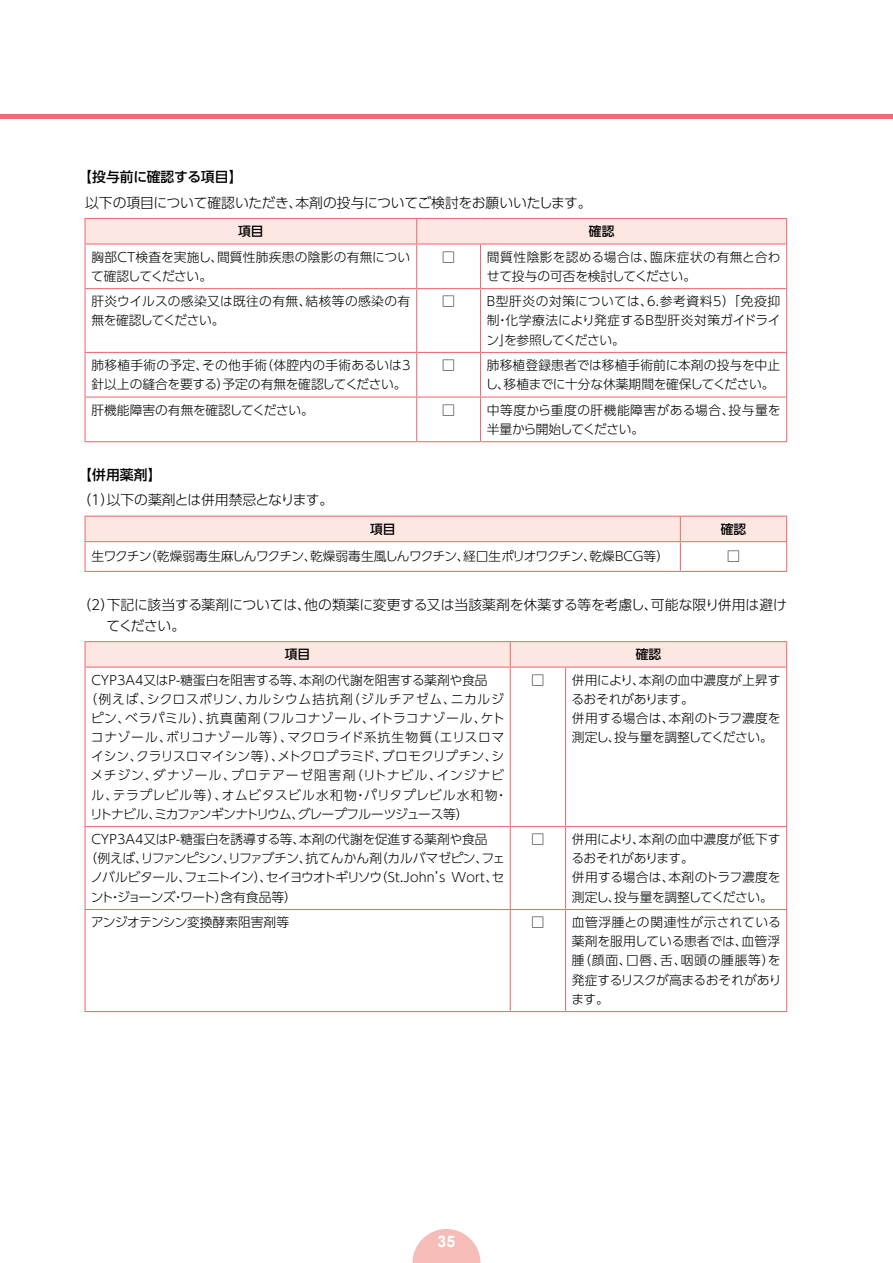
<style>
.page{position:relative;width:893px;height:1263px;background:#fff}
.page>*{position:absolute;margin:0;border:0;box-sizing:border-box;transform-origin:0 0}
.t1{font:700 15.9px "Arial";color:#fff}
.t2{font:300 13.8px/21.3px "UD Shin Go Pro";letter-spacing:-.01em;color:#000}
.t3{font:500 13.8px "UD Shin Go Pro";letter-spacing:-.005em;color:#000}
.t4{font:300 12.75px/19.2px "UD Shin Go Pro";color:#000}
.t5{font:300 12.75px "UD Shin Go Pro";letter-spacing:-.035em;color:#000}
.t6{font:300 12.75px "UD Shin Go Pro";letter-spacing:.045em;color:#000}
.t7{font:300 12.75px "UD Shin Go Pro";letter-spacing:-.05em;color:#000}
.t8{font:300 12.75px "UD Shin Go Pro";letter-spacing:-.025em;color:#000}
.t9{font:300 12.75px "UD Shin Go Pro";letter-spacing:.055em;color:#000}
.t10{font:300 12.75px "UD Shin Go Pro";letter-spacing:.06em;color:#000}
.t11{font:300 12.75px "UD Shin Go Pro";letter-spacing:-.075em;color:#000}
.t12{font:300 12.75px "UD Shin Go Pro";letter-spacing:.08em;color:#000}
.t13{font:300 12.75px "UD Shin Go Pro";letter-spacing:-.03em;color:#000}
.t14{font:500 12.75px "UD Shin Go Pro";letter-spacing:-.005em;color:#000}
</style>
<div class="page">
<hr style="left:0;top:115px;width:893px;height:4px;background:#ec6d74">
<svg style="left:412px;top:1229px;width:68px;height:34px"></svg>
<div style="left:85px;top:218px;width:702px;height:25px;background:#fce7e3"></div>
<hr style="left:85px;top:243px;width:332px;height:1px;background:#ec6d74">
<hr style="left:417px;top:243px;width:63px;height:1px;background:#ec6d74">
<hr style="left:480px;top:243px;width:307px;height:1px;background:#ec6d74">
<hr style="left:85px;top:244px;width:1px;height:44px;background:#ec6d74">
<hr style="left:416px;top:244px;width:1px;height:44px;background:#ec6d74">
<hr style="left:480px;top:244px;width:1px;height:44px;background:#ec6d74">
<hr style="left:786px;top:244px;width:1px;height:44px;background:#ec6d74">
<hr style="left:85px;top:288px;width:332px;height:1px;background:#ec6d74">
<hr style="left:85px;top:289px;width:1px;height:63px;background:#ec6d74">
<hr style="left:417px;top:288px;width:63px;height:1px;background:#ec6d74">
<hr style="left:416px;top:289px;width:1px;height:63px;background:#ec6d74">
<hr style="left:480px;top:288px;width:307px;height:1px;background:#ec6d74">
<hr style="left:480px;top:289px;width:1px;height:63px;background:#ec6d74">
<hr style="left:786px;top:289px;width:1px;height:63px;background:#ec6d74">
<hr style="left:85px;top:352px;width:332px;height:1px;background:#ec6d74">
<hr style="left:85px;top:353px;width:1px;height:43px;background:#ec6d74">
<hr style="left:417px;top:352px;width:63px;height:1px;background:#ec6d74">
<hr style="left:416px;top:353px;width:1px;height:43px;background:#ec6d74">
<hr style="left:480px;top:352px;width:307px;height:1px;background:#ec6d74">
<hr style="left:480px;top:353px;width:1px;height:43px;background:#ec6d74">
<hr style="left:786px;top:353px;width:1px;height:43px;background:#ec6d74">
<hr style="left:85px;top:396px;width:332px;height:2px;background:#ec6d74">
<hr style="left:85px;top:398px;width:1px;height:43px;background:#ec6d74">
<hr style="left:417px;top:396px;width:63px;height:2px;background:#ec6d74">
<hr style="left:416px;top:398px;width:1px;height:43px;background:#ec6d74">
<hr style="left:480px;top:396px;width:307px;height:2px;background:#ec6d74">
<hr style="left:480px;top:398px;width:1px;height:43px;background:#ec6d74">
<hr style="left:786px;top:398px;width:1px;height:43px;background:#ec6d74">
<hr style="left:85px;top:441px;width:332px;height:1px;background:#ec6d74">
<hr style="left:417px;top:441px;width:63px;height:1px;background:#ec6d74">
<hr style="left:480px;top:441px;width:307px;height:1px;background:#ec6d74">
<svg style="left:85px;top:516px;width:702px;height:55px"></svg>
<hr style="left:85px;top:571px;width:595px;height:1px;background:#ec6d74">
<hr style="left:680px;top:571px;width:107px;height:1px;background:#ec6d74">
<hr style="left:85px;top:641px;width:425px;height:1px;background:#ec6d74">
<hr style="left:510px;top:641px;width:56px;height:1px;background:#ec6d74">
<hr style="left:566px;top:641px;width:221px;height:1px;background:#ec6d74">
<div style="left:85px;top:642px;width:702px;height:24px;background:#fce7e3"></div>
<hr style="left:85px;top:666px;width:425px;height:2px;background:#ec6d74">
<hr style="left:85px;top:668px;width:1px;height:158px;background:#ec6d74">
<hr style="left:510px;top:666px;width:56px;height:2px;background:#ec6d74">
<hr style="left:510px;top:668px;width:1px;height:158px;background:#ec6d74">
<hr style="left:566px;top:666px;width:221px;height:2px;background:#ec6d74">
<hr style="left:565px;top:668px;width:1px;height:158px;background:#ec6d74">
<hr style="left:786px;top:668px;width:1px;height:158px;background:#ec6d74">
<hr style="left:85px;top:826px;width:425px;height:1px;background:#ec6d74">
<hr style="left:85px;top:827px;width:1px;height:82px;background:#ec6d74">
<hr style="left:510px;top:826px;width:56px;height:1px;background:#ec6d74">
<hr style="left:510px;top:827px;width:1px;height:82px;background:#ec6d74">
<hr style="left:566px;top:826px;width:221px;height:1px;background:#ec6d74">
<hr style="left:565px;top:827px;width:1px;height:82px;background:#ec6d74">
<hr style="left:786px;top:827px;width:1px;height:82px;background:#ec6d74">
<hr style="left:85px;top:909px;width:425px;height:1px;background:#ec6d74">
<hr style="left:85px;top:910px;width:1px;height:101px;background:#ec6d74">
<hr style="left:510px;top:909px;width:56px;height:1px;background:#ec6d74">
<hr style="left:510px;top:910px;width:1px;height:101px;background:#ec6d74">
<hr style="left:566px;top:909px;width:221px;height:1px;background:#ec6d74">
<hr style="left:565px;top:910px;width:1px;height:101px;background:#ec6d74">
<hr style="left:786px;top:910px;width:1px;height:101px;background:#ec6d74">
<hr style="left:85px;top:1011px;width:425px;height:1px;background:#ec6d74">
<hr style="left:510px;top:1011px;width:56px;height:1px;background:#ec6d74">
<hr style="left:566px;top:1011px;width:221px;height:1px;background:#ec6d74">
<p class="t3" style="left:78px;top:166px;width:166px">【投与前に確認する項目】</p>
<p class="t2" style="left:85px;top:191px;width:508px">以下の項目について確認いただき、本剤の投与についてご検討をお願いいたします。</p>
<p class="t14" style="left:238px;top:221px;width:27px">項目</p>
<p class="t14" style="left:589px;top:221px;width:27px">確認</p>
<p class="t4" style="left:91px;top:247px;width:321px">胸部CT検査を実施し、間質性肺疾患の陰影の有無について確認してください。</p>
<p class="t4" style="left:442px;top:247px;width:14px">□</p>
<p class="t4" style="left:487px;top:247px;width:295px">間質性陰影を認める場合は、臨床症状の有無と合わせて投与の可否を検討してください。</p>
<p class="t4" style="left:91px;top:291px;width:320px">肝炎ウイルスの感染又は既往の有無、結核等の感染の有無を確認してください。</p>
<p class="t4" style="left:442px;top:291px;width:14px">□</p>
<p class="t4" style="left:486px;top:291px;width:296px;text-align:justify">B型肝炎の対策については、6.参考資料5）「免疫抑制・化学療法により発症するB型肝炎対策ガイドライン」を参照してください。</p>
<p class="t4" style="left:91px;top:355px;width:320px">肺移植手術の予定、その他手術（体腔内の手術あるいは3針以上の縫合を要する）予定の有無を確認してください。</p>
<p class="t4" style="left:442px;top:355px;width:14px">□</p>
<p class="t4" style="left:485px;top:355px;width:296px">肺移植登録患者では移植手術前に本剤の投与を中止し、移植までに十分な休薬期間を確保してください。</p>
<p class="t4" style="left:91px;top:400px;width:224px">肝機能障害の有無を確認してください。</p>
<p class="t4" style="left:442px;top:400px;width:14px">□</p>
<p class="t4" style="left:487px;top:400px;width:295px">中等度から重度の肝機能障害がある場合、投与量を半量から開始してください。</p>
<p class="t3" style="left:78px;top:463px;width:85px">【併用薬剤】</p>
<p class="t2" style="left:77px;top:489px;width:257px">（1）以下の薬剤とは併用禁忌となります。</p>
<p class="t14" style="left:370px;top:519px;width:27px">項目</p>
<p class="t14" style="left:721px;top:519px;width:27px">確認</p>
<p class="t5" style="left:91px;top:546px;width:579px">生ワクチン（乾燥弱毒生麻しんワクチン、乾燥弱毒生風しんワクチン、経口生ポリオワクチン、乾燥BCG等）</p>
<p class="t4" style="left:727px;top:546px;width:14px">□</p>
<p class="t2" style="left:106px;top:593px;width:682px;text-indent:-29px">（2）下記に該当する薬剤については、他の類薬に変更する又は当該薬剤を休薬する等を考慮し、可能な限り併用は避けてください。</p>
<p class="t14" style="left:285px;top:644px;width:27px">項目</p>
<p class="t14" style="left:636px;top:644px;width:27px">確認</p>
<p class="t4" style="left:91px;top:670px;width:398px">CYP3A4又はP-糖蛋白を阻害する等、本剤の代謝を阻害する薬剤や食品</p>
<p class="t9" style="left:84px;top:689px;width:421px">（例えば、シクロスポリン、カルシウム拮抗剤（ジルチアゼム、ニカルジ</p>
<p class="t6" style="left:91px;top:708px;width:415px">ピン、ベラパミル）、抗真菌剤（フルコナゾール、イトラコナゾール、ケト</p>
<p class="t6" style="left:91px;top:727px;width:415px">コナゾール、ボリコナゾール等）、マクロライド系抗生物質（エリスロマ</p>
<p class="t4" style="left:91px;top:746px;width:415px">イシン、クラリスロマイシン等）、メトクロプラミド、ブロモクリプチン、シ</p>
<p class="t12" style="left:91px;top:765px;width:415px">メチジン、ダナゾール、プロテアーゼ阻害剤（リトナビル、インジナビ</p>
<p class="t10" style="left:91px;top:784px;width:418px">ル、テラプレビル等）、オムビタスビル水和物・パリタプレビル水和物・</p>
<p class="t11" style="left:90px;top:803px;width:380px">リトナビル、ミカファンギンナトリウム、グレープフルーツジュース等）</p>
<p class="t4" style="left:571px;top:670px;width:211px;text-indent:-40px">□ 併用により、本剤の血中濃度が上昇するおそれがあります。<br>併用する場合は、本剤のトラフ濃度を測定し、投与量を調整してください。</p>
<p class="t4" style="left:91px;top:829px;width:398px">CYP3A4又はP-糖蛋白を誘導する等、本剤の代謝を促進する薬剤や食品</p>
<p class="t8" style="left:84px;top:848px;width:422px">（例えば、リファンピシン、リファブチン、抗てんかん剤（カルバマゼピン、フェ</p>
<p class="t7" style="left:90px;top:867px;width:415px">ノバルビタール、フェニトイン）、セイヨウオトギリソウ（St.John’s Wort、セ</p>
<p class="t5" style="left:91px;top:886px;width:208px">ント・ジョーンズ・ワート）含有食品等）</p>
<p class="t4" style="left:571px;top:829px;width:211px;text-indent:-40px">□ 併用により、本剤の血中濃度が低下するおそれがあります。<br>併用する場合は、本剤のトラフ濃度を測定し、投与量を調整してください。</p>
<p class="t13" style="left:91px;top:912px;width:200px">アンジオテンシン変換酵素阻害剤等</p>
<p class="t4" style="left:571px;top:912px;width:212px;text-align:justify;text-indent:-40px">□ 血管浮腫との関連性が示されている薬剤を服用している患者では、血管浮腫（顔面、口唇、舌、咽頭の腫脹等）を発症するリスクが高まるおそれがあります。</p>
<p class="t1" style="left:438px;top:1231px;width:19px">35</p>
</div>
